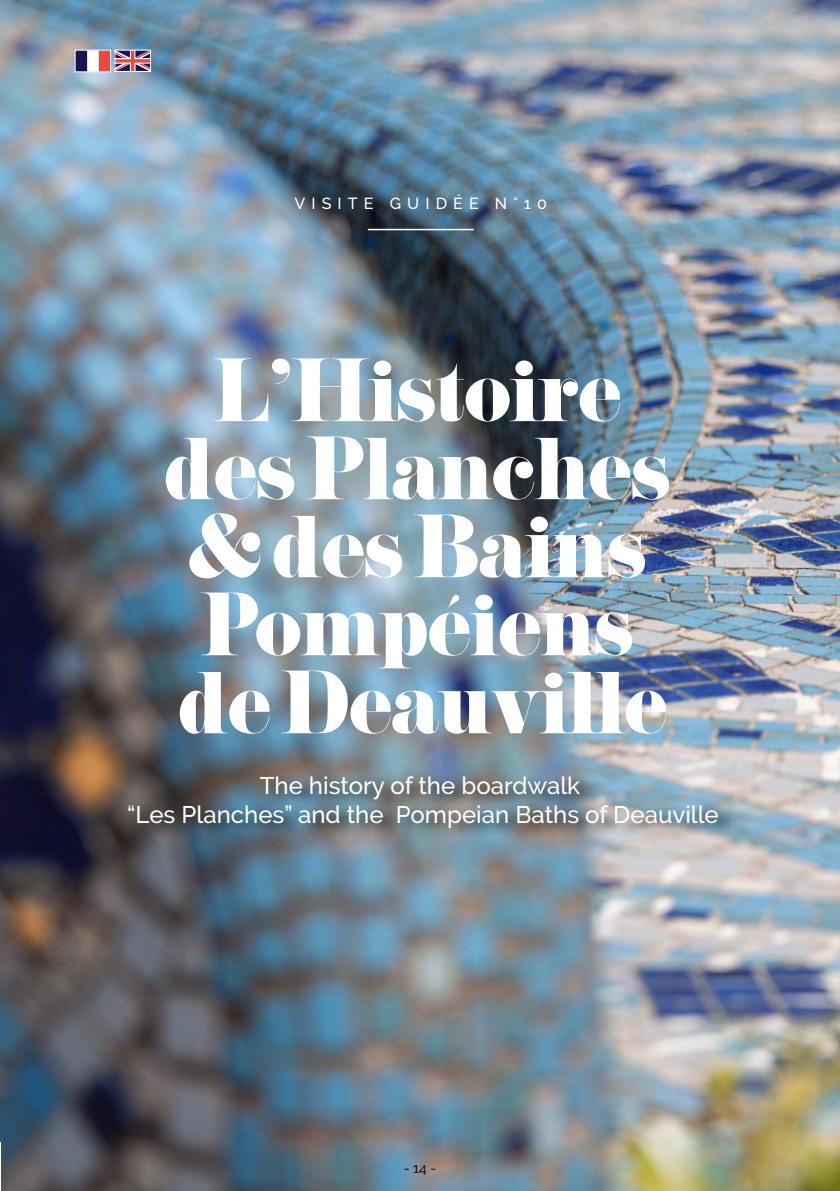
<style>
.page{position:relative;width:840px;height:1191px;background:#fff}
.page>*{position:absolute;margin:0;border:0;box-sizing:border-box;transform-origin:0 0}
.t1{font:80px/78px "Pistilli";letter-spacing:-.04em;color:#fff;text-align:center}
.t2{font:500 24px/28.8px "Raleway";color:#fff;text-align:center}
.t3{font:500 16px "Raleway";letter-spacing:.38em;color:#fff}
.t4{font:14px "Raleway";color:#000}
</style>
<div class="page">
<img style="left:0;top:0;width:839px;height:1191px">
<hr style="left:367px;top:229px;width:106px;height:1px;background:#fff">
<div style="left:129px;top:771px;width:609px;height:72px;background:#000;opacity:.75"></div>
<svg style="left:75px;top:50px;width:75px;height:23px"></svg>
<div style="left:115px;top:50px;width:36px;height:22px;border:1px solid #fff"></div>
<p class="t3" style="left:294px;top:194px;width:254px">VISITE GUIDÉE N°10</p>
<h1 class="t1" style="left:162px;top:350px;width:510px">L’Histoire des Planches &amp; des Bains<br>Pompéiens de Deauville</h1>
<p class="t2" style="left:127px;top:771px;width:592px">The history of the boardwalk<br>“Les Planches” and the Pompeian Baths of Deauville</p>
<p class="t4" style="left:403px;top:1159px;width:34px">- 14 -</p>
</div>
